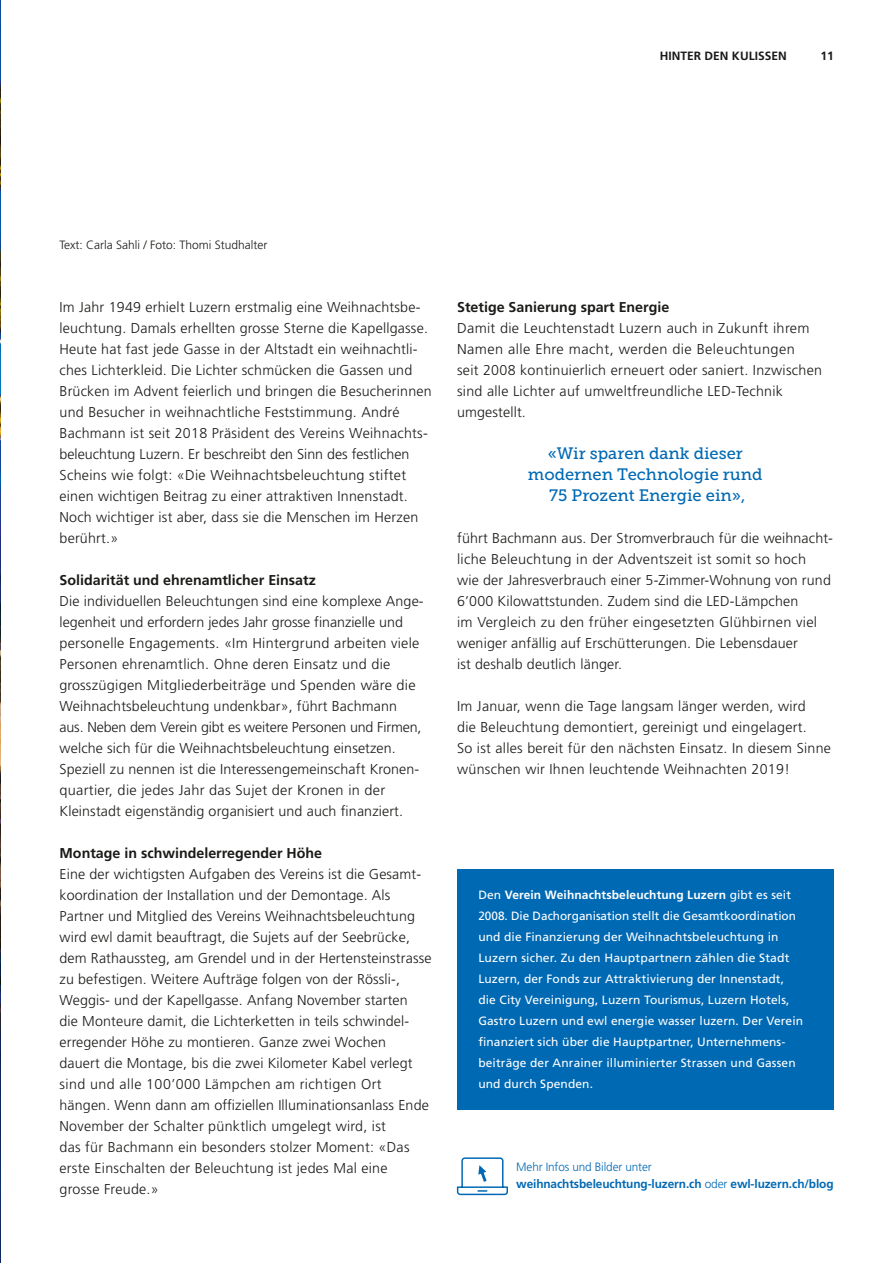
<style>
.page{position:relative;width:893px;height:1263px;background:#fff}
.page>*{position:absolute;margin:0;border:0;box-sizing:border-box;transform-origin:0 0}
.t1{font:16.5px/21px "Museo Slab 500";color:#0069b4;text-align:center}
.t2{font:300 14.25px/21px "Frutiger LT Std";letter-spacing:.015em;color:#1a1a18}
.t3{font:700 14.25px "Frutiger LT Std";color:#1a1a18}
.t4{font:12px/21px "Frutiger LT Std";letter-spacing:.01em;color:#fff}
.t5{font:700 12px/16.5px "Frutiger LT Std";letter-spacing:-.01em;color:#0069b4}
.t6{font:300 12px "Frutiger LT Std";color:#1a1a18}
.t7{font:700 12px "Frutiger LT Std";color:#1a1a18}
.s1{font-weight:700}
.s2{font-weight:300}
</style>
<div class="page">
<img style="left:0;top:1px;width:1px;height:1261px">
<div style="left:457px;top:869px;width:376px;height:241px;background:#0069b4"></div>
<svg style="left:456px;top:1157px;width:52px;height:39px"></svg>
<p class="t7" style="left:660px;top:48px;width:128px">HINTER DEN KULISSEN</p>
<p class="t7" style="left:820px;top:48px;width:15px">11</p>
<p class="t6" style="left:60px;top:238px;width:210px">Text: Carla Sahli / Foto: Thomi Studhalter</p>
<p class="t2" style="left:60px;top:296px;width:374px">Im Jahr 1949 erhielt Luzern erstmalig eine Weihnachtsbe&shy;leuchtung. Damals erhellten grosse Sterne die Kapellgasse.<br>Heute hat fast jede Gasse in der Altstadt ein weihnachtli&shy;ches Lichterkleid. Die Lichter schmücken die Gassen und Brücken im Advent feierlich und bringen die Besucherinnen und Besucher in weihnachtliche Feststimmung. André Bachmann ist seit 2018 Präsident des Vereins Weihnachts&shy;beleuchtung Luzern. Er beschreibt den Sinn des festlichen Scheins wie folgt: «Die Weihnachtsbeleuchtung stiftet einen wichtigen Beitrag zu einer attraktiven Innenstadt.<br>Noch wichtiger ist aber, dass sie die Menschen im Herzen berührt.»</p>
<p class="t3" style="left:60px;top:571px;width:258px">Solidarität und ehrenamtlicher Einsatz</p>
<p class="t2" style="left:60px;top:590px;width:366px">Die individuellen Beleuchtungen sind eine komplexe Ange&shy;legenheit und erfordern jedes Jahr grosse finanzielle und personelle Engagements. «Im Hintergrund arbeiten viele Personen ehrenamtlich. Ohne deren Einsatz und die grosszügigen Mitgliederbeiträge und Spenden wäre die Weihnachtsbeleuchtung undenkbar», führt Bachmann aus. Neben dem Verein gibt es weitere Personen und Firmen, welche sich für die Weihnachtsbeleuchtung einsetzen.<br>Speziell zu nennen ist die Interessengemeinschaft Kronen&shy;quartier, die jedes Jahr das Sujet der Kronen in der Kleinstadt eigenständig organisiert und auch finanziert.</p>
<p class="t3" style="left:60px;top:844px;width:264px">Montage in schwindelerregender Höhe</p>
<p class="t2" style="left:60px;top:863px;width:373px">Eine der wichtigsten Aufgaben des Vereins ist die Gesamt&shy;koordination der Installation und der Demontage. Als Partner und Mitglied des Vereins Weihnachtsbeleuchtung wird ewl damit beauftragt, die Sujets auf der Seebrücke, dem Rathaussteg, am Grendel und in der Hertensteinstrasse zu befestigen. Weitere Aufträge folgen von der Rössli-, Weggis- und der Kapellgasse. Anfang November starten<br>die Monteure damit, die Lichterketten in teils schwindel&shy;erregender Höhe zu montieren. Ganze zwei Wochen<br>dauert die Montage, bis die zwei Kilometer Kabel verlegt sind und alle 100’000 Lämpchen am richtigen Ort hängen. Wenn dann am offiziellen Illuminationsanlass Ende November der Schalter pünktlich umgelegt wird, ist<br>das für Bachmann ein besonders stolzer Moment: «Das erste Einschalten der Beleuchtung ist jedes Mal eine<br>grosse Freude.»</p>
<p class="t3" style="left:457px;top:298px;width:214px">Stetige Sanierung spart Energie</p>
<p class="t2" style="left:457px;top:317px;width:366px">Damit die Leuchtenstadt Luzern auch in Zukunft ihrem Namen alle Ehre macht, werden die Beleuchtungen<br>seit 2008 kontinuierlich erneuert oder saniert. Inzwischen sind alle Lichter auf umweltfreundliche LED-Technik umgestellt.</p>
<p class="t1" style="left:528px;top:442px;width:236px">«Wir sparen dank dieser modernen Technologie rund<br>75 Prozent Energie ein»,</p>
<p class="t2" style="left:457px;top:527px;width:377px">führt Bachmann aus. Der Stromverbrauch für die weihnacht&shy;liche Beleuchtung in der Adventszeit ist somit so hoch<br>wie der Jahresverbrauch einer 5-Zimmer-Wohnung von rund 6’000 Kilowattstunden. Zudem sind die LED-Lämpchen<br>im Vergleich zu den früher eingesetzten Glühbirnen viel weniger anfällig auf Erschütterungen. Die Lebensdauer<br>ist deshalb deutlich länger.</p>
<p class="t2" style="left:457px;top:695px;width:375px">Im Januar, wenn die Tage langsam länger werden, wird<br>die Beleuchtung demontiert, gereinigt und eingelagert.<br>So ist alles bereit für den nächsten Einsatz. In diesem Sinne wünschen wir Ihnen leuchtende Weihnachten 2019!</p>
<p class="t4" style="left:478px;top:885px;width:326px">Den <span class="s1">Verein Weihnachtsbeleuchtung Luzern</span> gibt es seit 2008. Die Dachorganisation stellt die Gesamtkoordination und die Finanzierung der Weihnachtsbeleuchtung in Luzern sicher. Zu den Hauptpartnern zählen die Stadt Luzern, der Fonds zur Attraktivierung der Innenstadt, die City Vereinigung, Luzern Tourismus, Luzern Hotels, Gastro Luzern und ewl energie wasser luzern. Der Verein finanziert sich über die Hauptpartner, Unternehmens&shy;beiträge der Anrainer illuminierter Strassen und Gassen und durch Spenden.</p>
<p class="t5" style="left:516px;top:1159px;width:319px"><span class="s2">Mehr Infos und Bilder unter </span>weihnachtsbeleuchtung-luzern.ch <span class="s2">oder</span> ewl-luzern.ch/blog</p>
</div>
